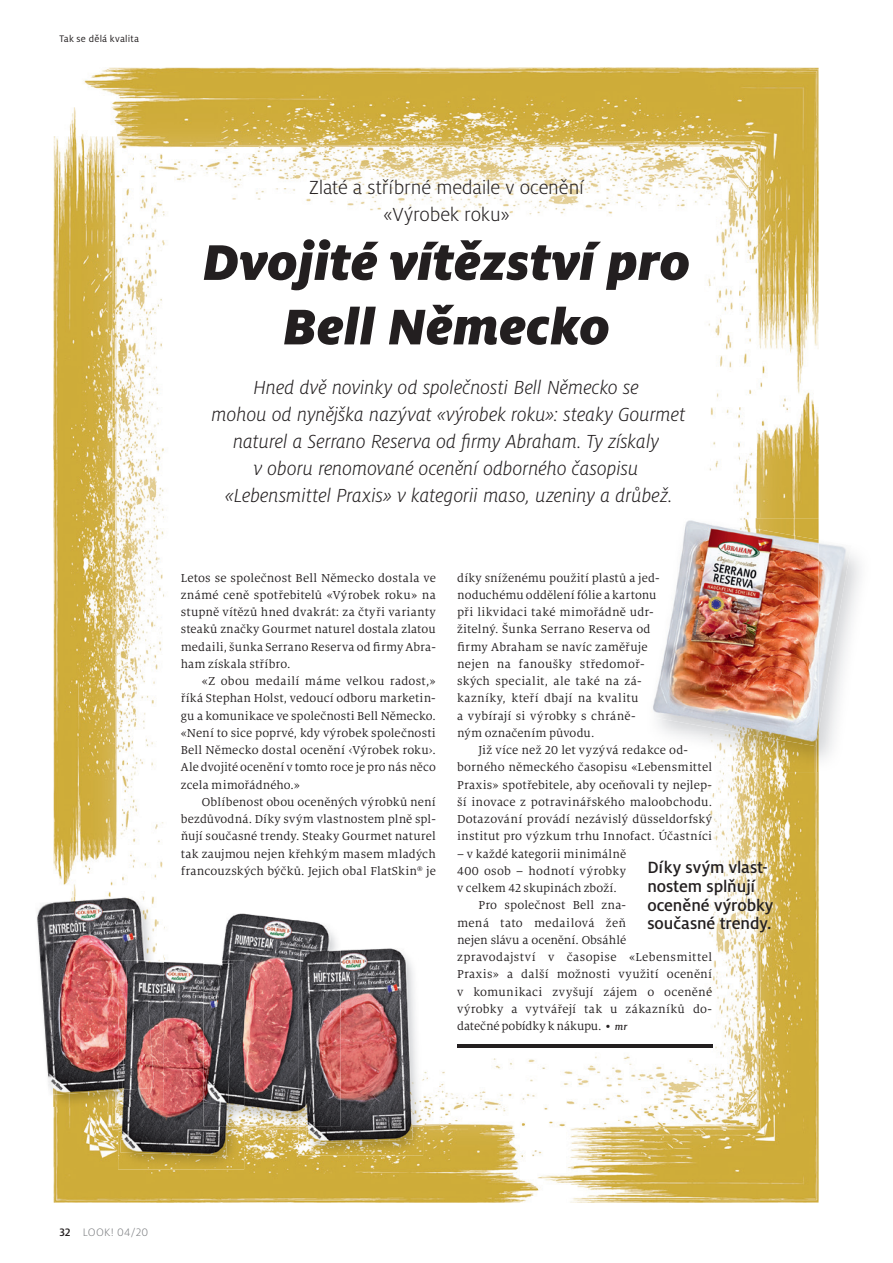
<style>
.page{position:relative;width:893px;height:1263px;background:#fff}
.page>*{position:absolute;margin:0;border:0;box-sizing:border-box;transform-origin:0 0}
.t1{font:italic 900 55.5px/64.5px "Milo Pro";letter-spacing:.005em;color:#231f20;text-align:center}
.t2{font:italic 300 21px/27px "Milo Pro";letter-spacing:-.005em;color:#231f20;text-align:center}
.t3{font:300 21px/27px "Milo Pro";letter-spacing:-.005em;color:#231f20;text-align:center}
.t4{font:500 18px/18.8px "Milo Pro";letter-spacing:-.005em;color:#231f20}
.t5{font:12.75px/17.2px "Milo Serif Pro";letter-spacing:.015em;color:#231f20;text-align:justify}
.t6{font:12.75px "Milo Serif Pro";letter-spacing:-.005em;color:#231f20}
.t7{font:12.75px "Milo Serif Pro";letter-spacing:-.01em;color:#231f20}
.t8{font:300 12px "Milo Pro";letter-spacing:.03em;color:#808285}
.t9{font:10.5px "Milo Pro";letter-spacing:.02em;color:#231f20}
.s1{font-weight:500;font-style:italic;font-size:10.5px}
.s2{font-weight:500;color:#231f20}
</style>
<div class="page">
<img style="left:53px;top:67px;width:766px;height:1136px">
<img style="left:53px;top:897px;width:111px;height:210px">
<svg style="left:125px;top:896px;width:16px;height:1px"></svg>
<img style="left:37px;top:903px;width:16px;height:191px">
<img style="left:53px;top:897px;width:92px;height:198px">
<img style="left:164px;top:960px;width:39px;height:1px">
<img style="left:118px;top:1107px;width:126px;height:62px">
<img style="left:118px;top:1090px;width:2px;height:17px">
<img style="left:118px;top:960px;width:5px;height:130px">
<img style="left:120px;top:961px;width:107px;height:195px">
<img style="left:122px;top:961px;width:42px;height:146px">
<img style="left:123px;top:960px;width:31px;height:130px">
<img style="left:203px;top:913px;width:138px;height:213px">
<img style="left:203px;top:960px;width:41px;height:166px">
<img style="left:203px;top:963px;width:25px;height:163px">
<svg style="left:227px;top:911px;width:18px;height:2px"></svg>
<img style="left:221px;top:913px;width:111px;height:201px">
<img style="left:221px;top:960px;width:23px;height:147px">
<img style="left:204px;top:963px;width:29px;height:142px">
<img style="left:298px;top:948px;width:125px;height:208px">
<img style="left:298px;top:948px;width:8px;height:167px">
<svg style="left:386px;top:947px;width:20px;height:1px"></svg>
<img style="left:306px;top:948px;width:107px;height:195px">
<img style="left:306px;top:949px;width:35px;height:177px">
<img style="left:300px;top:950px;width:29px;height:165px">
<img style="left:646px;top:518px;width:214px;height:254px">
<svg style="left:684px;top:516px;width:12px;height:2px"></svg>
<img style="left:819px;top:540px;width:32px;height:191px">
<img style="left:649px;top:518px;width:170px;height:228px">
<img style="left:301px;top:171px;width:291px;height:63px">
<hr style="left:457px;top:1044px;width:255px;height:3px;background:#231f20">
<img style="left:639px;top:852px;width:143px;height:89px">
<p class="t9" style="left:60px;top:33px;width:81px">Tak se dělá kvalita</p>
<h2 class="t3" style="left:309px;top:174px;width:276px">Zlaté a stříbrné medaile v ocenění «Výrobek roku»</h2>
<h1 class="t1" style="left:203px;top:230px;width:489px">Dvojité vítězství pro<br>Bell Německo</h1>
<p class="t2" style="left:212px;top:374px;width:475px">Hned dvě novinky od společnosti Bell Německo se<br>mohou od nynějška nazývat «výrobek roku»: steaky Gourmet naturel a Serrano Reserva od firmy Abraham. Ty získaly<br>v oboru renomované ocenění odborného časopisu «Lebensmittel Praxis» v kategorii maso, uzeniny a drůbež.</p>
<p class="t5" style="left:181px;top:569px;width:257px">Letos se společnost Bell Německo dostala ve známé ceně spotřebitelů «Výrobek roku» na stupně vítězů hned dvakrát: za čtyři varianty steaků značky Gourmet naturel dostala zlatou medaili, šunka Serrano Reserva od firmy Abra&shy;ham získala stříbro.</p>
<p class="t5" style="left:181px;top:672px;width:257px;text-indent:21px">«Z obou medailí máme velkou radost,» říká Stephan Holst, vedoucí odboru marketin&shy;gu a komunikace ve společnosti Bell Německo. «Není to sice poprvé, kdy výrobek společnosti Bell Německo dostal ocenění ‹Výrobek roku›.<br>Ale dvojité ocenění v tomto roce je pro nás něco zcela mimořádného.»</p>
<p class="t5" style="left:181px;top:793px;width:257px;text-indent:21px">Oblíbenost obou oceněných výrobků není bezdůvodná. Díky svým vlastnostem plně spl&shy;ňují současné trendy. Steaky Gourmet naturel tak zaujmou nejen křehkým masem mladých francouzských býčků. Jejich obal FlatSkin<sup>®</sup> je</p>
<p class="t5" style="left:457px;top:569px;width:204px;text-align:left">díky sníženému použití plastů a jed&shy;noduchému oddělení fólie a kartonu při likvidaci také mimořádně udr&shy;žitelný. Šunka Serrano Reserva od firmy Abraham se navíc zaměřuje nejen na fanoušky středomoř&shy;ských specialit, ale také na zá&shy;kazníky, kteří dbají na kvalitu<br>a vybírají si výrobky s chráně&shy;ným označením původu.</p>
<p class="t5" style="left:457px;top:741px;width:257px;text-align:center">Již více než 20 let vyzývá redakce od&shy;borného německého časopisu «Lebensmittel Praxis» spotřebitele, aby oceňovali ty nejlep&shy;ší inovace z potravinářského maloobchodu.<br>Dotazování provádí nezávislý düsseldorfský institut pro výzkum trhu Innofact. Účastníci</p>
<p class="t5" style="left:457px;top:845px;width:171px">– v každé kategorii minimálně</p>
<p class="t5" style="left:457px;top:862px;width:171px">400 osob – hodnotí výrobky</p>
<p class="t5" style="left:457px;top:879px;width:161px">v celkem 42 skupinách zboží.</p>
<p class="t5" style="left:478px;top:897px;width:149px">Pro společnost Bell zna-</p>
<p class="t5" style="left:457px;top:914px;width:171px">mená tato medailová žeň</p>
<p class="t6" style="left:457px;top:933px;width:171px">nejen slávu a ocenění. Obsáhlé</p>
<p class="t5" style="left:457px;top:948px;width:257px">zpravodajství v časopise «Lebensmittel</p>
<p class="t5" style="left:457px;top:966px;width:257px">Praxis» a další možnosti využití ocenění</p>
<p class="t5" style="left:457px;top:983px;width:257px">v komunikaci zvyšují zájem o oceněné</p>
<p class="t5" style="left:457px;top:1000px;width:256px">výrobky a vytvářejí tak u zákazníků do-</p>
<p class="t7" style="left:457px;top:1019px;width:172px">datečné pobídky k nákupu. • <span class="s1">mr</span></p>
<h3 class="t4" style="left:647px;top:858px;width:128px">Díky svým vlast&shy;nostem splňují oceněné výrobky současné trendy.</h3>
<p class="t8" style="left:60px;top:1226px;width:90px"><span class="s2">32</span> LOOK! 04/20</p>
</div>
